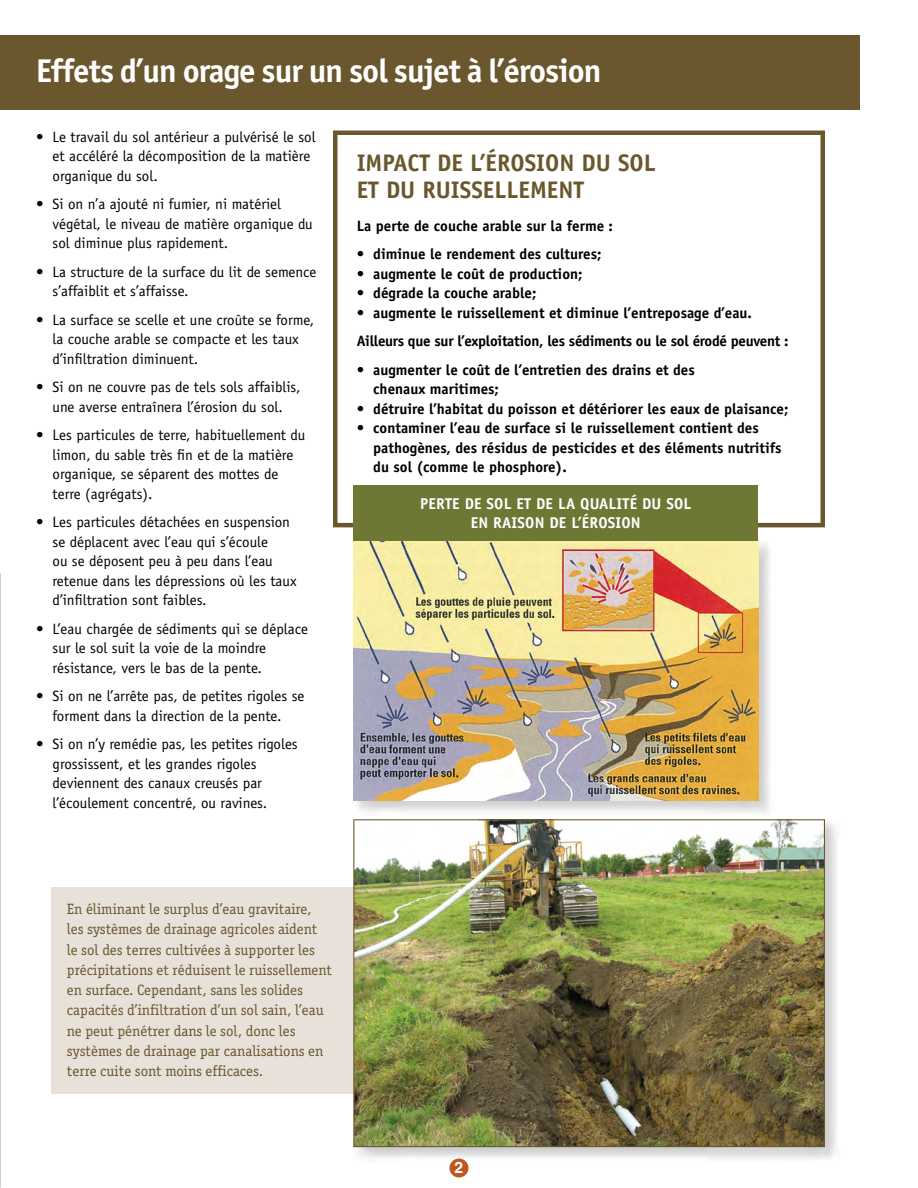
<style>
.page{position:relative;width:918px;height:1188px;background:#fff}
.page>*{position:absolute;margin:0;border:0;box-sizing:border-box;transform-origin:0 0}
.t1{font:700 33px "Officina Sans";letter-spacing:-.03em;color:#fff}
.t2{font:700 24px/27px "Officina Sans";color:#6b572e}
.t3{font:700 15.75px "Helvetica";color:#fff}
.t4{font:700 15.6px/18.3px "Officina Sans";letter-spacing:.01em;color:#fff;text-align:center}
.t5{font:15px/19.5px "Officina Sans";color:#000}
.t6{font:700 15px/19.5px "Officina Sans";color:#000}
.t7{font:15px/20.2px "Officina Serif";color:#6b572e}
.t8{font:700 15px/28.5px "Officina Sans";letter-spacing:-.02em;color:#000}
.s1{font-weight:400}
</style>
<div class="page">
<div style="left:333px;top:130px;width:492px;height:397px;border:4px solid #6b572e"></div>
<div style="left:0;top:35px;width:860px;height:75px;background:#6b572e"></div>
<div style="left:51px;top:887px;width:315px;height:207px;background:#e7e1da"></div>
<div style="left:353px;top:819px;width:487px;height:343px;background:#000;opacity:.2"></div>
<img style="left:355px;top:821px;width:468px;height:324px">
<div style="left:353px;top:819px;width:472px;height:328px;border:1px solid #6b572e"></div>
<div style="left:353px;top:540px;width:422px;height:275px;background:#000;opacity:.2"></div>
<img style="left:354px;top:541px;width:405px;height:259px">
<div style="left:353px;top:485px;width:405px;height:56px;background:#6f7735"></div>
<div style="left:450px;top:1159px;width:18px;height:18px;background:#bb581f;border-radius:50%"></div>
<h1 class="t1" style="left:36px;top:50px;width:567px">Effets d’un orage sur un sol sujet à l’érosion</h1>
<p class="t5" style="left:52px;top:127px;width:265px;text-indent:-16px">• Le travail du sol antérieur a pulvérisé le sol et accéléré la décomposition de la matière organique du sol.</p>
<p class="t5" style="left:52px;top:194px;width:262px;text-indent:-16px">• Si on n’a ajouté ni fumier, ni matériel végétal, le niveau de matière organique du sol diminue plus rapidement.</p>
<p class="t5" style="left:52px;top:262px;width:265px;text-indent:-16px">• La structure de la surface du lit de semence s’affaiblit et s’affaisse.</p>
<p class="t5" style="left:52px;top:310px;width:263px;text-indent:-16px">• La surface se scelle et une croûte se forme, la couche arable se compacte et les taux d’infiltration diminuent.</p>
<p class="t5" style="left:36px;top:377px;width:266px;text-align:center">• Si on ne couvre pas de tels sols affaiblis, une averse entraînera l’érosion du sol.</p>
<p class="t5" style="left:52px;top:425px;width:254px;text-indent:-16px">• Les particules de terre, habituellement du limon, du sable très fin et de la matière organique, se séparent des mottes de terre (agrégats).</p>
<p class="t5" style="left:52px;top:512px;width:246px;text-indent:-16px">• Les particules détachées en suspension se déplacent avec l’eau qui s’écoule<br>ou se déposent peu à peu dans l’eau retenue dans les dépressions où les taux d’infiltration sont faibles.</p>
<p class="t5" style="left:52px;top:619px;width:257px;text-indent:-16px">• L’eau chargée de sédiments qui se déplace sur le sol suit la voie de la moindre résistance, vers le bas de la pente.</p>
<p class="t5" style="left:36px;top:686px;width:270px;text-align:center">• Si on ne l’arrête pas, de petites rigoles se forment dans la direction de la pente.</p>
<p class="t5" style="left:52px;top:734px;width:247px;text-indent:-16px">• Si on n’y remédie pas, les petites rigoles grossissent, et les grandes rigoles deviennent des canaux creusés par l’écoulement concentré, ou ravines.</p>
<h2 class="t2" style="left:357px;top:149px;width:301px">IMPACT DE L’ÉROSION DU SOL<br>ET DU RUISSELLEMENT</h2>
<p class="t6" style="left:357px;top:216px;width:258px">La perte de couche arable sur la ferme :</p>
<p class="t6" style="left:357px;top:244px;width:246px"><span class="s1">•</span> diminue le rendement des cultures;</p>
<p class="t6" style="left:357px;top:264px;width:227px"><span class="s1">•</span> augmente le coût de production;</p>
<p class="t6" style="left:357px;top:283px;width:181px"><span class="s1">•</span> dégrade la couche arable;</p>
<p class="t8" style="left:357px;top:298px;width:434px"><span class="s1">•</span> augmente le ruissellement et diminue l’entreposage d’eau.<br>Ailleurs que sur l’exploitation, les sédiments ou le sol érodé peuvent :</p>
<p class="t6" style="left:373px;top:360px;width:323px;text-indent:-16px"><span class="s1">•</span> augmenter le coût de l’entretien des drains et des chenaux maritimes;</p>
<p class="t6" style="left:357px;top:399px;width:433px"><span class="s1">•</span> détruire l’habitat du poisson et détériorer les eaux de plaisance;</p>
<p class="t6" style="left:373px;top:418px;width:410px;text-indent:-16px"><span class="s1">•</span> contaminer l’eau de surface si le ruissellement contient des pathogènes, des résidus de pesticides et des éléments nutritifs du sol (comme le phosphore).</p>
<p class="t4" style="left:420px;top:495px;width:273px">PERTE DE SOL ET DE LA QUALITÉ DU SOL<br>EN RAISON DE L’ÉROSION</p>
<p class="t7" style="left:67px;top:899px;width:267px">En éliminant le surplus d’eau gravitaire,<br>les systèmes de drainage agricoles aident<br>le sol des terres cultivées à supporter les précipitations et réduisent le ruissellement en surface. Cependant, sans les solides capacités d’infiltration d’un sol sain, l’eau ne peut pénétrer dans le sol, donc les systèmes de drainage par canalisations en terre cuite sont moins efficaces.</p>
<p class="t3" style="left:455px;top:1158px;width:10px">2</p>
</div>
